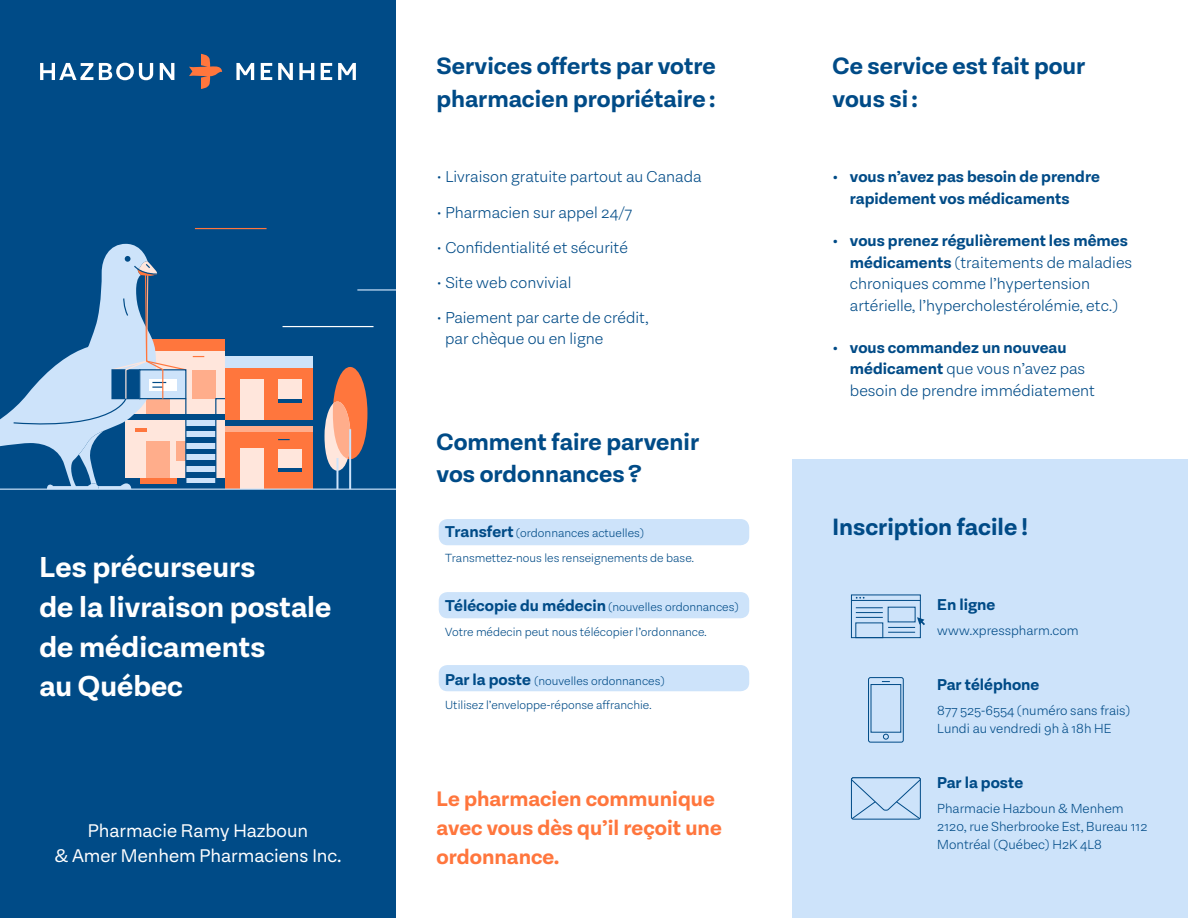
<style>
.page{position:relative;width:1188px;height:918px;background:#fff}
.page>*{position:absolute;margin:0;border:0;box-sizing:border-box;transform-origin:0 0}
.t1{font:700 33px/39.6px "Equitan Sans";color:#fff}
.t2{font:700 27px/32.4px "Equitan Sans";color:#004b87}
.t3{font:700 24px/28.8px "Equitan Sans";color:#ff763d}
.t4{font:21px/25.2px "Equitan Sans";color:#fff;text-align:center}
.t5{font:300 18px/21.6px "Equitan Sans";color:#004b87}
.t6{font:700 18px/21.6px "Equitan Sans";color:#004b87}
.t7{font:300 15px/18px "Equitan Sans";color:#004b87}
.t8{font:300 13.5px "Equitan Sans";color:#004b87}
.s1{font-weight:700;font-size:18px}
.s2{font-weight:700}
</style>
<div class="page">
<div style="left:792px;top:459px;width:396px;height:459px;background:#cde3fa"></div>
<div style="left:0;top:0;width:396px;height:918px;background:#004b87"></div>
<svg style="left:325px;top:367px;width:42px;height:104px"></svg>
<hr style="left:349px;top:429px;width:2px;height:60px;background:#cde3fa">
<hr style="left:336px;top:458px;width:2px;height:31px;background:#cde3fa">
<div style="left:126px;top:351px;width:99px;height:63px;background:#ffe6dc"></div>
<div style="left:126px;top:339px;width:99px;height:12px;background:#ff763d"></div>
<div style="left:193px;top:370px;width:23px;height:29px;background:#ffad8b"></div>
<div style="left:186px;top:420px;width:30px;height:6px;background:#cde3fa"></div>
<div style="left:186px;top:432px;width:30px;height:5px;background:#cde3fa"></div>
<div style="left:186px;top:443px;width:30px;height:6px;background:#cde3fa"></div>
<div style="left:186px;top:455px;width:30px;height:5px;background:#cde3fa"></div>
<div style="left:186px;top:466px;width:30px;height:6px;background:#cde3fa"></div>
<div style="left:186px;top:478px;width:30px;height:5px;background:#cde3fa"></div>
<svg style="left:215px;top:398px;width:10px;height:91px"></svg>
<div style="left:225px;top:432px;width:88px;height:57px;background:#ff763d"></div>
<div style="left:240px;top:449px;width:23px;height:40px;background:#ffe6dc"></div>
<svg style="left:278px;top:439px;width:12px;height:1px"></svg>
<div style="left:225px;top:357px;width:88px;height:11px;background:#cde3fa"></div>
<div style="left:225px;top:368px;width:88px;height:52px;background:#ff763d"></div>
<div style="left:240px;top:380px;width:23px;height:40px;background:#ffe6dc"></div>
<div style="left:278px;top:380px;width:23px;height:19px;background:#ffe6dc"></div>
<hr style="left:278px;top:399px;width:23px;height:4px;background:#004b87">
<div style="left:278px;top:449px;width:23px;height:19px;background:#ffe6dc"></div>
<hr style="left:278px;top:468px;width:23px;height:4px;background:#004b87">
<div style="left:225px;top:426px;width:88px;height:6px;background:#ffad8b"></div>
<svg style="left:0;top:244px;width:187px;height:245px"></svg>
<hr style="left:0;top:489px;width:396px;height:1px;background:#cde3fa">
<hr style="left:357px;top:289px;width:39px;height:2px;background:#cde3fa">
<hr style="left:195px;top:228px;width:72px;height:1px;background:#ff763d">
<hr style="left:283px;top:326px;width:91px;height:1px;background:#fff">
<div style="left:439px;top:665px;width:310px;height:26px;background:#cde3fa;border-radius:9px"></div>
<div style="left:439px;top:519px;width:310px;height:26px;background:#cde3fa;border-radius:9px"></div>
<div style="left:439px;top:592px;width:310px;height:26px;background:#cde3fa;border-radius:9px"></div>
<svg style="left:868px;top:677px;width:36px;height:66px"></svg>
<div style="left:851px;top:594px;width:70px;height:44px;background:#cde3fa;border:1px solid #004b87"></div>
<hr style="left:851px;top:600px;width:69px;height:1px;background:#004b87">
<div style="left:855px;top:622px;width:28px;height:16px;border:1px solid #004b87"></div>
<svg style="left:856px;top:597px;width:9px;height:2px"></svg>
<svg style="left:856px;top:607px;width:69px;height:26px"></svg>
<svg style="left:850px;top:777px;width:71px;height:43px"></svg>
<svg style="left:236px;top:63px;width:18px;height:17px"></svg>
<svg style="left:261px;top:63px;width:11px;height:17px"></svg>
<svg style="left:278px;top:63px;width:15px;height:17px"></svg>
<svg style="left:299px;top:63px;width:15px;height:17px"></svg>
<svg style="left:321px;top:63px;width:11px;height:17px"></svg>
<svg style="left:338px;top:63px;width:18px;height:17px"></svg>
<svg style="left:40px;top:63px;width:53px;height:17px"></svg>
<svg style="left:99px;top:63px;width:54px;height:17px"></svg>
<svg style="left:160px;top:63px;width:14px;height:17px"></svg>
<svg style="left:189px;top:54px;width:33px;height:35px"></svg>
<p class="t1" style="left:39px;top:547px;width:217px">Les précurseurs</p>
<p class="t1" style="left:39px;top:586px;width:294px">de la livraison postale</p>
<p class="t1" style="left:39px;top:626px;width:227px">de médicaments au Québec</p>
<p class="t4" style="left:55px;top:818px;width:288px">Pharmacie Ramy Hazboun<br>&amp; Amer Menhem Pharmaciens Inc.</p>
<p class="t2" style="left:436px;top:49px;width:281px">Services offerts par votre pharmacien propriétaire :</p>
<p class="t5" style="left:436px;top:166px;width:267px">• Livraison gratuite partout au Canada</p>
<p class="t5" style="left:436px;top:201px;width:197px">• Pharmacien sur appel 24/7</p>
<p class="t5" style="left:436px;top:236px;width:193px">• Confidentialité et sécurité</p>
<p class="t5" style="left:436px;top:271px;width:137px">• Site web convivial</p>
<p class="t5" style="left:445px;top:306px;width:205px;text-indent:-9px">• Paiement par carte de crédit, par chèque ou en ligne</p>
<p class="t2" style="left:436px;top:425px;width:264px">Comment faire parvenir vos ordonnances?</p>
<p class="t8" style="left:445px;top:526px;width:201px"><span class="s1">Transfert</span>(ordonnances actuelles)</p>
<p class="t8" style="left:445px;top:551px;width:250px">Transmettez-nous les renseignements de base.</p>
<p class="t8" style="left:445px;top:599px;width:295px"><span class="s1">Télécopie du médecin</span>(nouvelles ordonnances)</p>
<p class="t8" style="left:445px;top:624px;width:263px">Votre médecin peut nous télécopier l’ordonnance.</p>
<p class="t8" style="left:445px;top:673px;width:221px"><span class="s1">Par la poste</span> (nouvelles ordonnances)</p>
<p class="t8" style="left:445px;top:698px;width:208px">Utilisez l’enveloppe-réponse affranchie.</p>
<p class="t3" style="left:436px;top:784px;width:287px">Le pharmacien communique avec vous dès qu’il reçoit une ordonnance.</p>
<p class="t2" style="left:832px;top:49px;width:254px">Ce service est fait pour vous si :</p>
<p class="t6" style="left:850px;top:166px;width:251px;text-indent:-17px">• vous n’avez pas besoin de prendre rapidement vos médicaments</p>
<p class="t5" style="left:850px;top:229px;width:284px;text-indent:-17px"><span class="s2">• vous prenez régulièrement les mêmes médicaments</span> (traitements de maladies chroniques comme l’hypertension artérielle, l’hypercholestérolémie, etc.)</p>
<p class="t5" style="left:850px;top:336px;width:247px;text-indent:-17px"><span class="s2">• vous commandez un nouveau médicament</span> que vous n’avez pas besoin de prendre immédiatement</p>
<p class="t2" style="left:832px;top:509px;width:198px">Inscription facile !</p>
<p class="t6" style="left:937px;top:593px;width:59px">En ligne</p>
<p class="t7" style="left:937px;top:621px;width:143px">www.xpresspharm.com</p>
<p class="t6" style="left:937px;top:674px;width:104px">Par téléphone</p>
<p class="t7" style="left:937px;top:701px;width:195px">877 525-6554 (numéro sans frais)<br>Lundi au vendredi 9h à 18h HE</p>
<p class="t6" style="left:937px;top:772px;width:87px">Par la poste</p>
<p class="t7" style="left:937px;top:799px;width:212px">Pharmacie Hazboun &amp; Menhem<br>2120, rue Sherbrooke Est, Bureau 112<br>Montréal (Québec) H2K 4L8</p>
</div>
